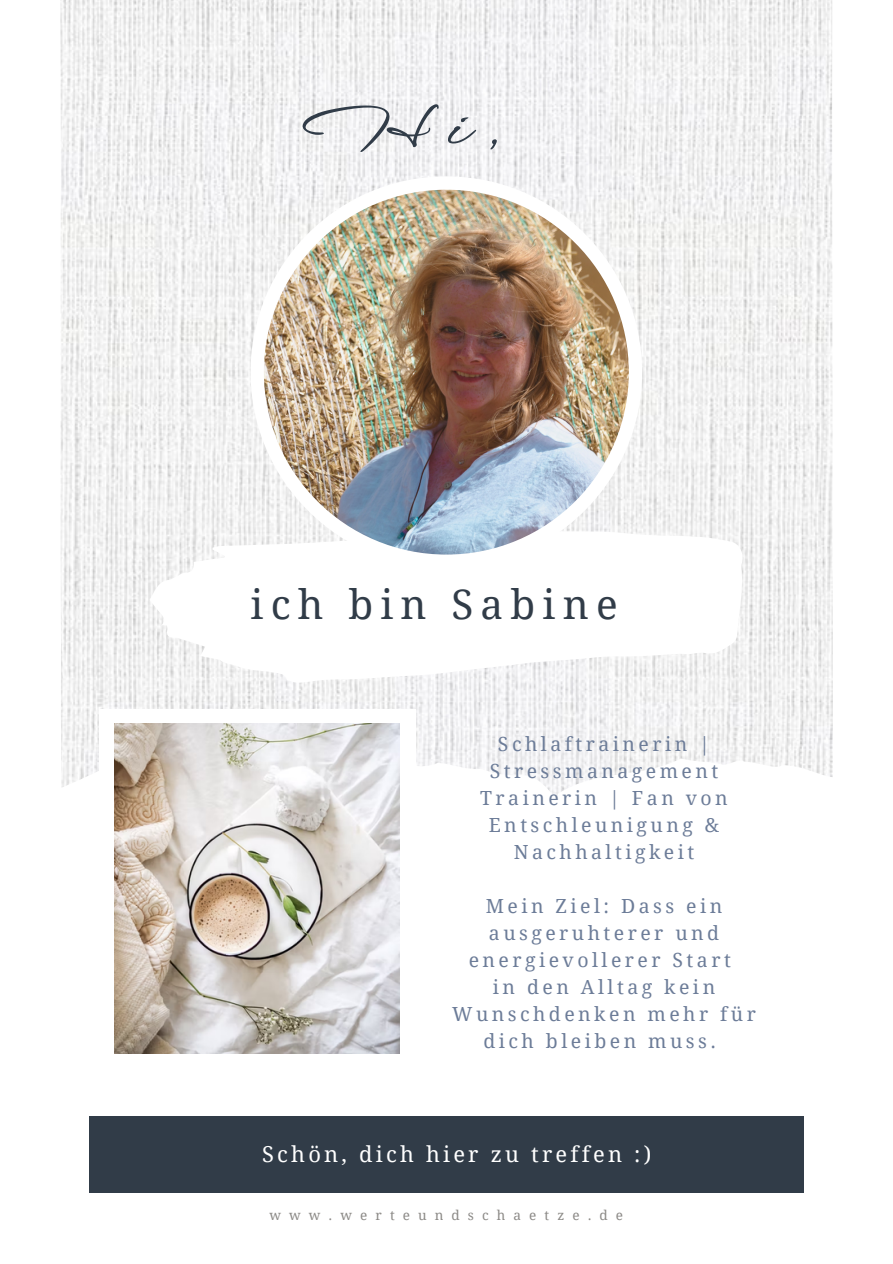
<style>
.page{position:relative;width:893px;height:1264px;background:#fff}
.page>*{position:absolute;margin:0;border:0;box-sizing:border-box;transform-origin:0 0}
.t1{font:500 70.5px "Wind Song";color:#313c48}
.t2{font:40.5px "Droid Serif";letter-spacing:.18em;color:#313c48}
.t3{font:21.9px "Droid Serif";letter-spacing:.145em;color:#fff}
.t4{font:19.5px/27px "Droid Serif";letter-spacing:.175em;color:#6c7c98;text-align:center}
.t5{font:13.5px "Droid Serif";letter-spacing:.6em;color:#8b8986}
</style>
<div class="page">
<img style="left:60px;top:0;width:773px;height:797px">
<svg style="left:150px;top:531px;width:594px;height:152px"></svg>
<div style="left:250px;top:176px;width:392px;height:392px;background:#fff;border-radius:50%"></div>
<img style="left:264px;top:190px;width:364px;height:364px;border-radius:50%">
<div style="left:89px;top:1116px;width:714px;height:76px;background:#313c48"></div>
<div style="left:99px;top:709px;width:316px;height:359px;background:#fff"></div>
<img style="left:115px;top:723px;width:284px;height:330px">
<p class="t1" style="left:301px;top:77px;width:199px">Hi,</p>
<p class="t2" style="left:250px;top:582px;width:368px">ich bin Sabine</p>
<p class="t4" style="left:480px;top:731px;width:249px">Schlaftrainerin |<br>Stressmanagement<br>Trainerin | Fan von<br>Entschleunigung &amp;<br>Nachhaltigkeit</p>
<p class="t4" style="left:468px;top:892px;width:264px">Mein Ziel: Dass ein ausgeruhterer und energievollerer Start</p>
<p class="t4" style="left:452px;top:973px;width:305px">in den Alltag kein<br>Wunschdenken mehr für dich bleiben muss.</p>
<p class="t3" style="left:262px;top:1141px;width:390px">Schön, dich hier zu treffen :)</p>
<p class="t5" style="left:269px;top:1207px;width:355px">www.werteundschaetze.de</p>
</div>
